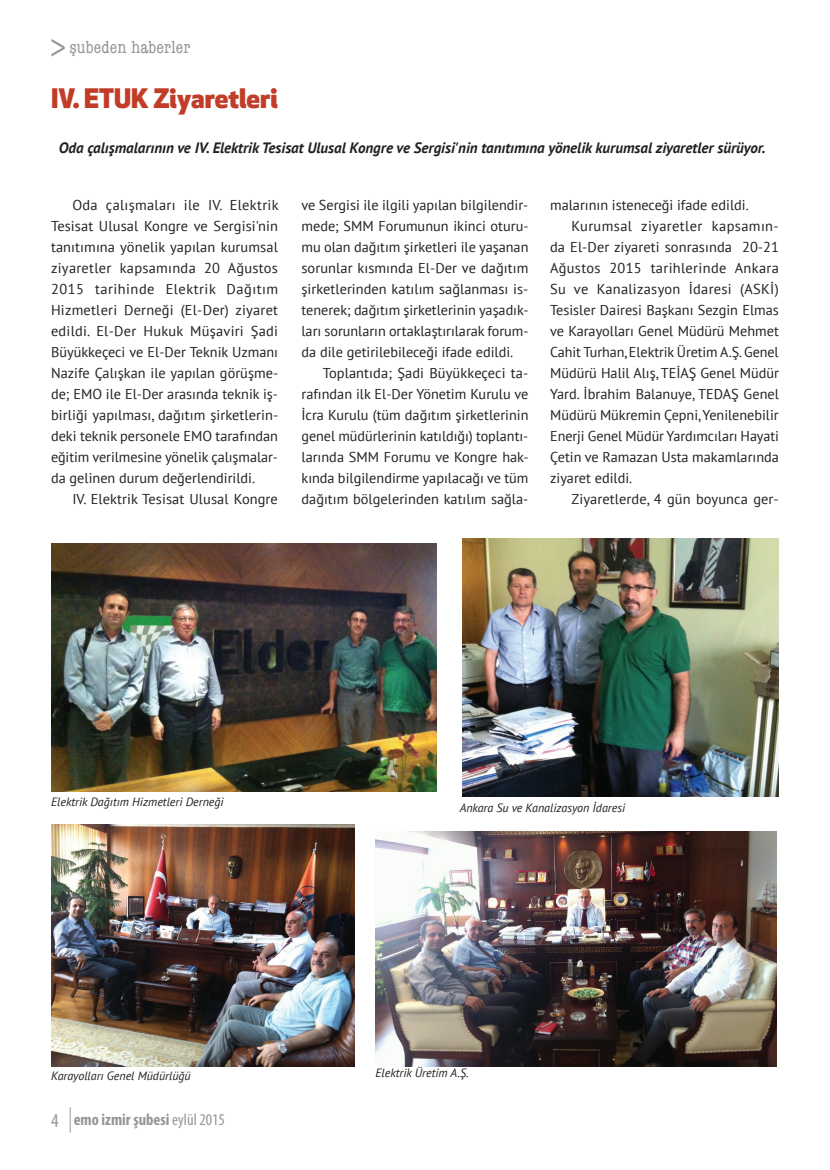
<style>
.page{position:relative;width:830px;height:1170px;background:#fff}
.page>*{position:absolute;margin:0;border:0;box-sizing:border-box;transform-origin:0 0}
.t1{font:800 26.25px "Apex New";color:#c23d28}
.t2{font:condensed 18px "American Typewriter";letter-spacing:.01em;color:#939598}
.t3{font:700 condensed 16.5px "Myriad Pro";color:#939598}
.t4{font:italic 700 15px "PT Sans";color:#231f20}
.t5{font:14.25px/21px "PT Sans";color:#231f20;text-align:justify}
.t6{font:14.25px "PT Sans";letter-spacing:.025em;color:#231f20}
.t7{font:14.25px "PT Sans";letter-spacing:.02em;color:#231f20}
.t8{font:italic 12px "PT Sans";color:#231f20}
.s1{font-family:"Apex New";font-stretch:normal;font-size:33px}
.s2{font-weight:400;font-size:19.5px}
.s3{font-weight:400}
</style>
<div class="page">
<svg style="left:70px;top:1107px;width:1px;height:25px"></svg>
<img style="left:51px;top:543px;width:385px;height:248px">
<img style="left:462px;top:538px;width:316px;height:258px">
<img style="left:51px;top:824px;width:303px;height:242px">
<img style="left:375px;top:831px;width:401px;height:235px">
<p class="t2" style="left:50px;top:33px;width:142px"><span class="s1">&gt;</span>şubeden haberler</p>
<h1 class="t1" style="left:51px;top:80px;width:228px">IV. ETUK Ziyaretleri</h1>
<p class="t4" style="left:59px;top:137px;width:707px">Oda çalışmalarının ve IV. Elektrik Tesisat Ulusal Kongre ve Sergisi'nin tanıtımına yönelik kurumsal ziyaretler sürüyor.</p>
<p class="t5" style="left:51px;top:194px;width:229px;text-indent:21px">Oda çalışmaları ile IV. Elektrik Tesisat Ulusal Kongre ve Sergisi'nin tanıtımına yönelik yapılan kurumsal ziyaretler kapsamında 20 Ağustos 2015 tarihinde Elektrik Dağıtım Hizmetleri Derneği (El-Der) ziyaret edildi. El-Der Hukuk Müşaviri Şadi Büyükkeçeci ve El-Der Teknik Uzmanı Nazife Çalışkan ile yapılan görüşme&shy;de; EMO ile El-Der arasında teknik iş&shy;birliği yapılması, dağıtım şirketlerin&shy;deki teknik personele EMO tarafından eğitim verilmesine yönelik çalışmalar&shy;da gelinen durum değerlendirildi.</p>
<p class="t5" style="left:72px;top:488px;width:207px">IV. Elektrik Tesisat Ulusal Kongre</p>
<p class="t5" style="left:301px;top:194px;width:228px">ve Sergisi ile ilgili yapılan bilgilendir&shy;mede; SMM Forumunun ikinci oturu&shy;mu olan dağıtım şirketleri ile yaşanan sorunlar kısmında El-Der ve dağıtım şirketlerinden katılım sağlanması is&shy;tenerek; dağıtım şirketlerinin yaşadık&shy;ları sorunların ortaklaştırılarak forum&shy;da dile getirilebileceği ifade edildi.</p>
<p class="t5" style="left:301px;top:362px;width:228px;text-indent:21px">Toplantıda; Şadi Büyükkeçeci ta&shy;rafından ilk El-Der Yönetim Kurulu ve İcra Kurulu (tüm dağıtım şirketlerinin genel müdürlerinin katıldığı) toplantı&shy;larında SMM Forumu ve Kongre hak&shy;kında bilgilendirme yapılacağı ve tüm dağıtım bölgelerinden katılım sağla-</p>
<p class="t5" style="left:550px;top:194px;width:200px">malarının isteneceği ifade edildi.</p>
<p class="t6" style="left:571px;top:217px;width:209px">Kurumsal ziyaretler kapsamın-</p>
<p class="t5" style="left:550px;top:236px;width:230px">da El-Der ziyareti sonrasında 20-21</p>
<p class="t6" style="left:550px;top:259px;width:230px">Ağustos 2015 tarihlerinde Ankara</p>
<p class="t7" style="left:550px;top:280px;width:230px">Su ve Kanalizasyon İdaresi (ASKİ)</p>
<p class="t5" style="left:550px;top:299px;width:230px">Tesisler Dairesi Başkanı Sezgin Elmas</p>
<p class="t5" style="left:550px;top:320px;width:230px">ve Karayolları Genel Müdürü Mehmet</p>
<p class="t5" style="left:550px;top:341px;width:230px">Cahit Turhan, Elektrik Üretim A.Ş. Genel</p>
<p class="t5" style="left:550px;top:362px;width:230px">Müdürü Halil Alış, TEİAŞ Genel Müdür</p>
<p class="t5" style="left:550px;top:383px;width:230px">Yard. İbrahim Balanuye, TEDAŞ Genel</p>
<p class="t5" style="left:550px;top:404px;width:230px">Müdürü Mükremin Çepni, Yenilenebilir</p>
<p class="t5" style="left:550px;top:425px;width:230px">Enerji Genel Müdür Yardımcıları Hayati</p>
<p class="t5" style="left:550px;top:446px;width:230px">Çetin ve Ramazan Usta makamlarında</p>
<p class="t5" style="left:550px;top:467px;width:84px">ziyaret edildi.</p>
<p class="t5" style="left:571px;top:488px;width:209px">Ziyaretlerde, 4 gün boyunca ger-</p>
<p class="t8" style="left:51px;top:793px;width:174px">Elektrik Dağıtım Hizmetleri Derneği</p>
<p class="t8" style="left:459px;top:799px;width:167px">Ankara Su ve Kanalizasyon İdaresi</p>
<p class="t8" style="left:51px;top:1067px;width:141px">Karayolları Genel Müdürlüğü</p>
<p class="t3" style="left:51px;top:1109px;width:175px"><span class="s2">4</span> emo izmir şubesi <span class="s3">eylül 2015</span></p>
<p class="t8" style="left:375px;top:1064px;width:95px">Elektrik Üretim A.Ş.</p>
</div>
